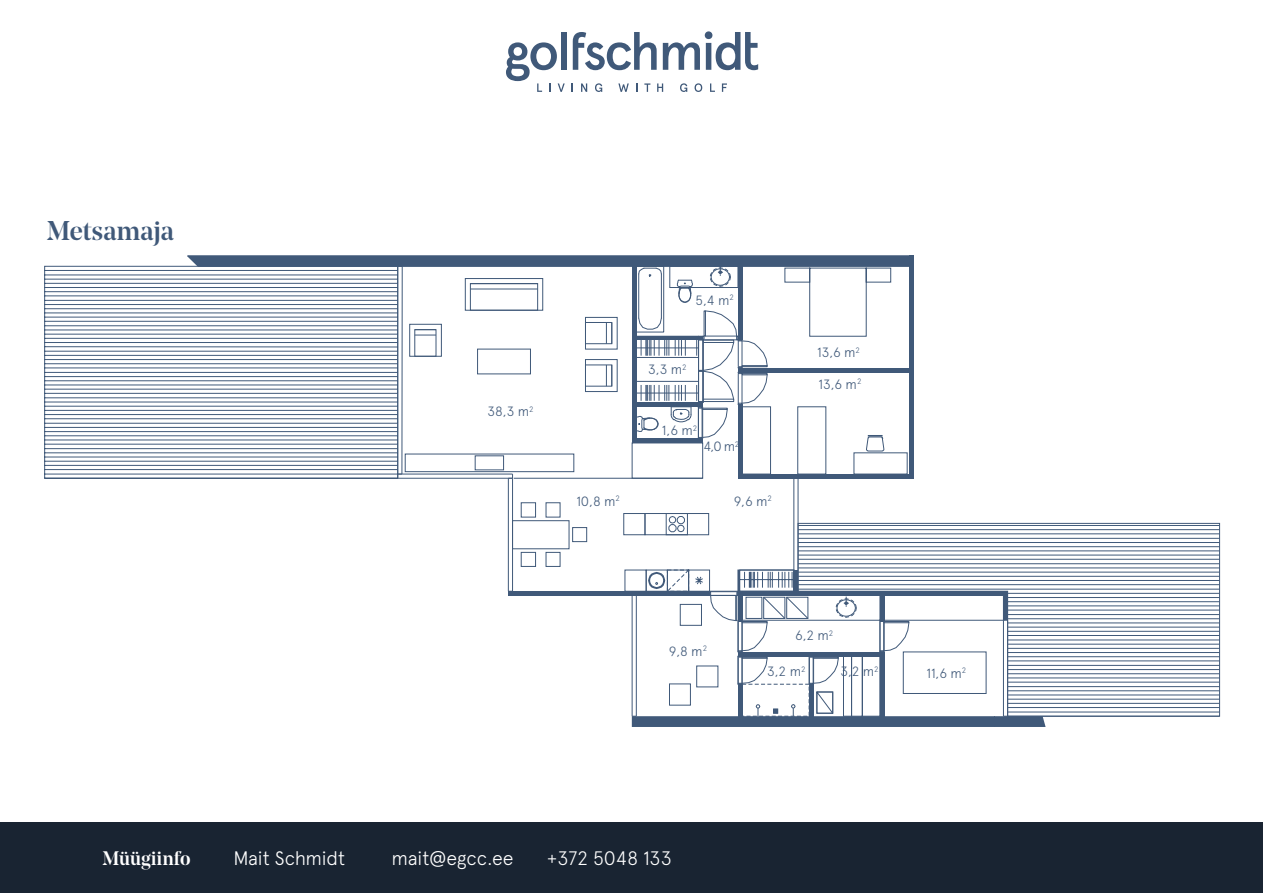
<style>
.page{position:relative;width:1263px;height:893px;background:#fff}
.page>*{position:absolute;margin:0;border:0;box-sizing:border-box;transform-origin:0 0}
.t1{font:500 27px "Noe Display";color:#405979}
.t2{font:300 19.5px "Apercu";letter-spacing:-.015em;color:#fff}
.t3{font:500 19.5px "Noe Display";color:#fff}
.t4{font:300 13.5px "Apercu";color:#405979}
</style>
<div class="page">
<div style="left:0;top:822px;width:1263px;height:71px;background:#192432"></div>
<svg style="left:581px;top:83px;width:6px;height:9px"></svg>
<svg style="left:595px;top:83px;width:7px;height:9px"></svg>
<svg style="left:618px;top:83px;width:11px;height:9px"></svg>
<svg style="left:644px;top:83px;width:6px;height:9px"></svg>
<svg style="left:657px;top:83px;width:6px;height:9px"></svg>
<svg style="left:680px;top:83px;width:7px;height:9px"></svg>
<svg style="left:694px;top:83px;width:8px;height:9px"></svg>
<svg style="left:710px;top:83px;width:5px;height:9px"></svg>
<svg style="left:722px;top:83px;width:5px;height:9px"></svg>
<svg style="left:506px;top:42px;width:59px;height:50px"></svg>
<div style="left:561px;top:32px;width:6px;height:38px;background:#405979"></div>
<svg style="left:573px;top:32px;width:84px;height:38px"></svg>
<svg style="left:663px;top:31px;width:95px;height:39px"></svg>
<hr style="left:514px;top:478px;width:189px;height:1px;background:#405979">
<svg style="left:44px;top:266px;width:354px;height:213px"></svg>
<svg style="left:1045px;top:523px;width:175px;height:194px"></svg>
<hr style="left:798px;top:525px;width:421px;height:1px;background:#405979">
<hr style="left:798px;top:529px;width:421px;height:1px;background:#405979">
<hr style="left:798px;top:534px;width:421px;height:1px;background:#405979">
<hr style="left:798px;top:538px;width:421px;height:1px;background:#405979">
<hr style="left:798px;top:542px;width:421px;height:1px;background:#405979">
<hr style="left:798px;top:546px;width:421px;height:1px;background:#405979">
<hr style="left:798px;top:551px;width:421px;height:1px;background:#405979">
<hr style="left:798px;top:555px;width:421px;height:1px;background:#405979">
<hr style="left:798px;top:559px;width:421px;height:1px;background:#405979">
<hr style="left:798px;top:563px;width:421px;height:1px;background:#405979">
<hr style="left:798px;top:568px;width:421px;height:1px;background:#405979">
<hr style="left:798px;top:572px;width:421px;height:1px;background:#405979">
<hr style="left:798px;top:576px;width:421px;height:1px;background:#405979">
<hr style="left:798px;top:580px;width:421px;height:1px;background:#405979">
<hr style="left:798px;top:584px;width:421px;height:1px;background:#405979">
<hr style="left:798px;top:589px;width:421px;height:1px;background:#405979">
<hr style="left:1008px;top:593px;width:211px;height:1px;background:#405979">
<hr style="left:1008px;top:597px;width:211px;height:1px;background:#405979">
<hr style="left:1008px;top:601px;width:211px;height:1px;background:#405979">
<hr style="left:1008px;top:606px;width:211px;height:1px;background:#405979">
<hr style="left:1008px;top:610px;width:211px;height:1px;background:#405979">
<hr style="left:1008px;top:614px;width:211px;height:1px;background:#405979">
<hr style="left:1008px;top:618px;width:211px;height:1px;background:#405979">
<hr style="left:1008px;top:623px;width:211px;height:1px;background:#405979">
<hr style="left:1008px;top:627px;width:211px;height:1px;background:#405979">
<hr style="left:1008px;top:631px;width:211px;height:1px;background:#405979">
<hr style="left:1008px;top:635px;width:211px;height:1px;background:#405979">
<hr style="left:1008px;top:640px;width:211px;height:1px;background:#405979">
<hr style="left:1008px;top:644px;width:211px;height:1px;background:#405979">
<hr style="left:1008px;top:648px;width:211px;height:1px;background:#405979">
<hr style="left:1008px;top:652px;width:211px;height:1px;background:#405979">
<hr style="left:1008px;top:656px;width:211px;height:1px;background:#405979">
<hr style="left:1008px;top:661px;width:211px;height:1px;background:#405979">
<hr style="left:1008px;top:665px;width:211px;height:1px;background:#405979">
<hr style="left:1008px;top:669px;width:211px;height:1px;background:#405979">
<hr style="left:1008px;top:673px;width:211px;height:1px;background:#405979">
<hr style="left:1008px;top:678px;width:211px;height:1px;background:#405979">
<hr style="left:1008px;top:682px;width:211px;height:1px;background:#405979">
<hr style="left:1008px;top:686px;width:211px;height:1px;background:#405979">
<hr style="left:1008px;top:690px;width:211px;height:1px;background:#405979">
<hr style="left:1008px;top:695px;width:211px;height:1px;background:#405979">
<hr style="left:1008px;top:699px;width:211px;height:1px;background:#405979">
<hr style="left:1008px;top:703px;width:211px;height:1px;background:#405979">
<hr style="left:1008px;top:707px;width:211px;height:1px;background:#405979">
<hr style="left:1008px;top:712px;width:211px;height:1px;background:#405979">
<hr style="left:1008px;top:716px;width:211px;height:1px;background:#405979">
<hr style="left:798px;top:478px;width:1px;height:113px;background:#405979">
<hr style="left:793px;top:478px;width:1px;height:113px;background:#405979">
<hr style="left:512px;top:478px;width:1px;height:113px;background:#405979">
<hr style="left:508px;top:478px;width:1px;height:113px;background:#405979">
<hr style="left:398px;top:474px;width:114px;height:1px;background:#405979">
<hr style="left:398px;top:478px;width:114px;height:1px;background:#405979">
<hr style="left:402px;top:266px;width:1px;height:208px;background:#405979">
<hr style="left:738px;top:404px;width:4px;height:74px;background:#405979">
<hr style="left:738px;top:474px;width:175px;height:4px;background:#405979">
<hr style="left:909px;top:256px;width:4px;height:218px;background:#405979">
<hr style="left:508px;top:591px;width:201px;height:4px;background:#405979">
<div style="left:512px;top:520px;width:57px;height:29px;border:1px solid #405979"></div>
<div style="left:521px;top:552px;width:15px;height:15px;border:1px solid #405979"></div>
<div style="left:546px;top:552px;width:14px;height:15px;border:1px solid #405979"></div>
<div style="left:521px;top:502px;width:15px;height:15px;border:1px solid #405979"></div>
<div style="left:546px;top:502px;width:14px;height:15px;border:1px solid #405979"></div>
<div style="left:572px;top:527px;width:15px;height:15px;border:1px solid #405979"></div>
<div style="left:405px;top:454px;width:169px;height:18px;border:1px solid #405979"></div>
<div style="left:797px;top:406px;width:29px;height:68px;border:1px solid #405979"></div>
<div style="left:742px;top:406px;width:29px;height:68px;border:1px solid #405979"></div>
<svg style="left:623px;top:513px;width:422px;height:214px"></svg>
<svg style="left:187px;top:255px;width:726px;height:197px"></svg>
<h1 class="t1" style="left:47px;top:213px;width:129px">Metsamaja</h1>
<p class="t4" style="left:487px;top:403px;width:48px">38,3 m<sup>2</sup></p>
<p class="t4" style="left:576px;top:493px;width:45px">10,8 m<sup>2</sup></p>
<p class="t4" style="left:695px;top:292px;width:40px">5,4 m<sup>2</sup></p>
<p class="t4" style="left:648px;top:361px;width:40px">3,3 m<sup>2</sup></p>
<p class="t4" style="left:662px;top:423px;width:37px">1,6 m<sup>2</sup></p>
<p class="t4" style="left:703px;top:438px;width:37px">4,0 m<sup>2</sup></p>
<p class="t4" style="left:734px;top:493px;width:40px">9,6 m<sup>2</sup></p>
<p class="t4" style="left:817px;top:345px;width:45px">13,6 m<sup>2</sup></p>
<p class="t4" style="left:818px;top:376px;width:45px">13,6 m<sup>2</sup></p>
<p class="t4" style="left:669px;top:643px;width:40px">9,8 m<sup>2</sup></p>
<p class="t4" style="left:795px;top:627px;width:40px">6,2 m<sup>2</sup></p>
<p class="t4" style="left:767px;top:664px;width:40px">3,2 m<sup>2</sup></p>
<p class="t4" style="left:840px;top:664px;width:40px">3,2 m<sup>2</sup></p>
<p class="t4" style="left:926px;top:665px;width:42px">11,6 m<sup>2</sup></p>
<h2 class="t3" style="left:103px;top:845px;width:90px">Müügiinfo</h2>
<h2 class="t2" style="left:233px;top:846px;width:113px">Mait Schmidt</h2>
<h2 class="t2" style="left:391px;top:846px;width:124px">mait@egcc.ee</h2>
<h2 class="t2" style="left:547px;top:846px;width:127px">+372 5048 133</h2>
</div>
